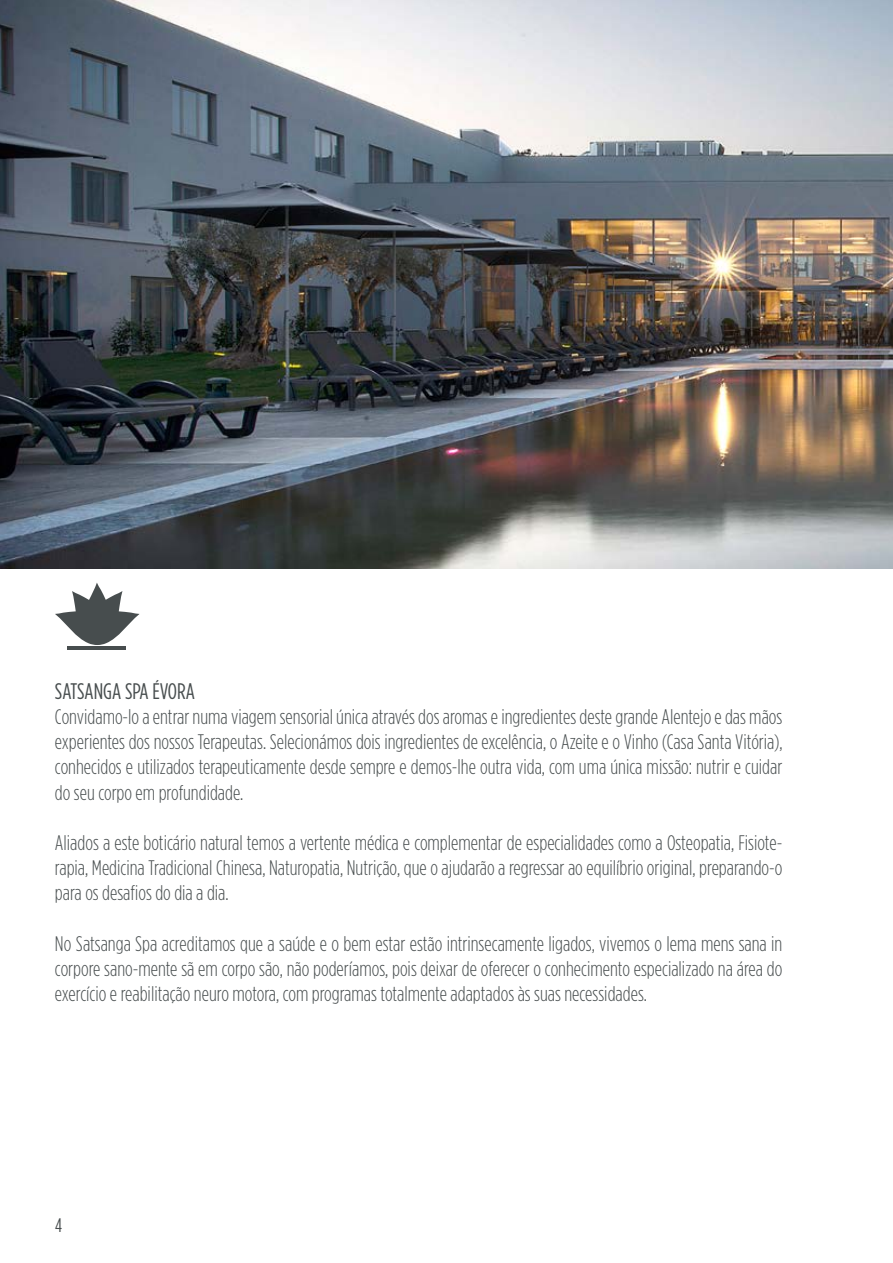
<style>
.page{position:relative;width:893px;height:1263px;background:#fff}
.page>*{position:absolute;margin:0;border:0;box-sizing:border-box;transform-origin:0 0}
.t1{font:22.5px "Gotham Condensed";letter-spacing:-.005em;color:#474d4e}
.t2{font:300 21px/25.2px "Gotham Condensed";color:#474d4e;text-align:justify}
.t3{font:19.5px "Gotham Condensed";color:#474d4e}
</style>
<div class="page">
<hr style="left:67px;top:646px;width:58px;height:4px;background:#474d4e">
<svg style="left:55px;top:583px;width:85px;height:62px"></svg>
<img style="left:0;top:0;width:893px;height:568px">
<p class="t1" style="left:55px;top:678px;width:141px">SATSANGA SPA ÉVORA</p>
<p class="t2" style="left:55px;top:704px;width:729px">Convidamo-lo a entrar numa viagem sensorial única através dos aromas e ingredientes deste grande Alentejo e das mãos experientes dos nossos Terapeutas. Selecionámos dois ingredientes de excelência, o Azeite e o Vinho (Casa Santa Vitória), conhecidos e utilizados terapeuticamente desde sempre e demos-lhe outra vida, com uma única missão: nutrir e cuidar do seu corpo em profundidade.</p>
<p class="t2" style="left:55px;top:830px;width:729px">Aliados a este boticário natural temos a vertente médica e complementar de especialidades como a Osteopatia, Fisiote&shy;rapia, Medicina Tradicional Chinesa, Naturopatia, Nutrição, que o ajudarão a regressar ao equilíbrio original, preparando-o para os desafios do dia a dia.</p>
<p class="t2" style="left:55px;top:931px;width:729px">No Satsanga Spa acreditamos que a saúde e o bem estar estão intrinsecamente ligados, vivemos o lema mens sana in corpore sano-mente sã em corpo são, não poderíamos, pois deixar de oferecer o conhecimento especializado na área do exercício e reabilitação neuro motora, com programas totalmente adaptados às suas necessidades.</p>
<p class="t3" style="left:55px;top:1214px;width:8px">4</p>
</div>
